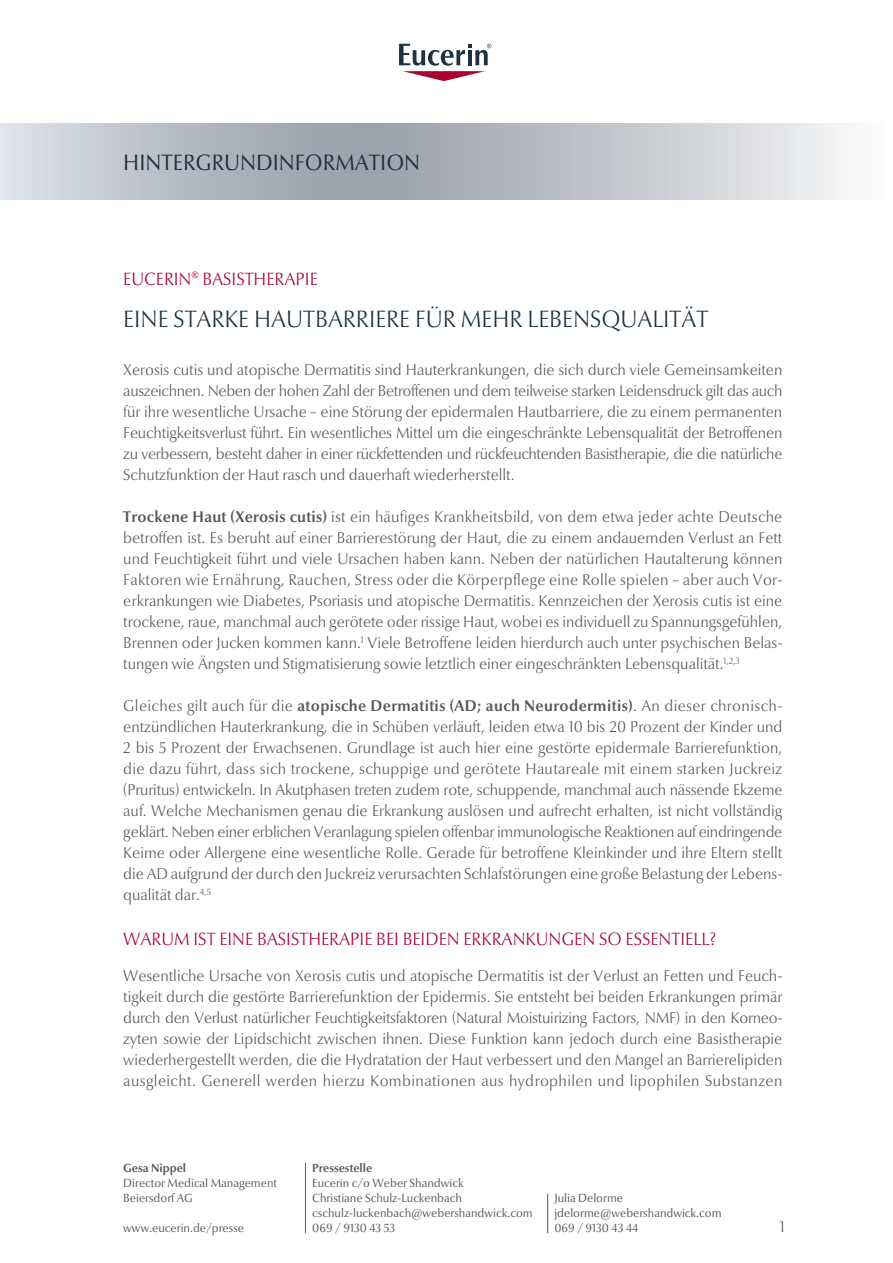
<style>
.page{position:relative;width:893px;height:1263px;background:#fff}
.page>*{position:absolute;margin:0;border:0;box-sizing:border-box;transform-origin:0 0}
.t1{font:300 24px "Eucerina Europe";color:#1f3241}
.t2{font:22.5px "Eucerina Europe";color:#1f3241}
.t3{font:300 18px "Eucerina Europe";color:#a80331}
.Fließtext{font:300 15.75px/21px "Eucerina Europe";color:#57585a;text-align:justify}
.t4{font:12px/15px "Eucerina Europe";color:#57585a}
.t5{font:700 12px "Eucerina Europe";color:#57585a}
.s1{font-weight:700}
</style>
<div class="page">
<svg style="left:399px;top:44px;width:92px;height:37px"></svg>
<svg style="left:467px;top:50px;width:4px;height:15px"></svg>
<hr style="left:547px;top:1194px;width:1px;height:39px;background:#57585a">
<svg style="left:0;top:123px;width:848px;height:77px"></svg>
<h2 class="t2" style="left:123px;top:149px;width:298px">HINTERGRUNDINFORMATION</h2>
<h2 class="t3" style="left:123px;top:269px;width:196px">EUCERIN® BASISTHERAPIE</h2>
<h1 class="t1" style="left:123px;top:305px;width:586px">EINE STARKE HAUTBARRIERE FÜR MEHR LEBENSQUALITÄT</h1>
<p class="Fließtext" style="left:123px;top:360px;width:661px">Xerosis cutis und atopische Dermatitis sind Hauterkrankungen, die sich durch viele Gemeinsamkeiten auszeichnen. Neben der hohen Zahl der Betroffenen und dem teilweise starken Leidensdruck gilt das auch für ihre wesentliche Ursache – eine Störung der epidermalen Hautbarriere, die zu einem permanenten Feuchtigkeitsverlust führt. Ein wesentliches Mittel um die eingeschränkte Lebensqualität der Betroffenen zu verbessern, besteht daher in einer rückfettenden und rückfeuchtenden Basistherapie, die die natürliche Schutzfunktion der Haut rasch und dauerhaft wiederherstellt.</p>
<p class="Fließtext" style="left:123px;top:507px;width:661px"><span class="s1">Trockene Haut (Xerosis cutis)</span> ist ein häufiges Krankheitsbild, von dem etwa jeder achte Deutsche betroffen ist. Es beruht auf einer Barrierestörung der Haut, die zu einem andauernden Verlust an Fett und Feuchtigkeit führt und viele Ursachen haben kann. Neben der natürlichen Hautalterung können Faktoren wie Ernährung, Rauchen, Stress oder die Körperpflege eine Rolle spielen – aber auch Vor&shy;erkrankungen wie Diabetes, Psoriasis und atopische Dermatitis. Kennzeichen der Xerosis cutis ist eine trockene, raue, manchmal auch gerötete oder rissige Haut, wobei es individuell zu Spannungsgefühlen, Brennen oder Jucken kommen kann.<sup>1</sup> Viele Betroffene leiden hierdurch auch unter psychischen Belas&shy;tungen wie Ängsten und Stigmatisierung sowie letztlich einer eingeschränkten Lebensqualität.<sup>1,2,3</sup></p>
<p class="Fließtext" style="left:123px;top:696px;width:661px">Gleiches gilt auch für die <span class="s1">atopische Dermatitis (AD; auch Neurodermitis)</span>. An dieser chronisch&shy;entzündlichen Hauterkrankung, die in Schüben verläuft, leiden etwa 10 bis 20 Prozent der Kinder und 2 bis 5 Prozent der Erwachsenen. Grundlage ist auch hier eine gestörte epidermale Barrierefunktion, die dazu führt, dass sich trockene, schuppige und gerötete Hautareale mit einem starken Juckreiz (Pruritus) entwickeln. In Akutphasen treten zudem rote, schuppende, manchmal auch nässende Ekzeme auf. Welche Mechanismen genau die Erkrankung auslösen und aufrecht erhalten, ist nicht vollständig geklärt. Neben einer erblichen Veranlagung spielen offenbar immunologische Reaktionen auf eindringende Keime oder Allergene eine wesentliche Rolle. Gerade für betroffene Kleinkinder und ihre Eltern stellt die AD aufgrund der durch den Juckreiz verursachten Schlafstörungen eine große Belastung der Lebens&shy;qualität dar.<sup>4,5</sup></p>
<h2 class="t3" style="left:123px;top:929px;width:594px">WARUM IST EINE BASISTHERAPIE BEI BEIDEN ERKRANKUNGEN SO ESSENTIELL?</h2>
<p class="Fließtext" style="left:123px;top:966px;width:661px">Wesentliche Ursache von Xerosis cutis und atopische Dermatitis ist der Verlust an Fetten und Feuch&shy;tigkeit durch die gestörte Barrierefunktion der Epidermis. Sie entsteht bei beiden Erkrankungen primär durch den Verlust natürlicher Feuchtigkeitsfaktoren (Natural Moistuirizing Factors, NMF) in den Korneo&shy;zyten sowie der Lipidschicht zwischen ihnen. Diese Funktion kann jedoch durch eine Basistherapie wiederhergestellt werden, die die Hydratation der Haut verbessert und den Mangel an Barrierelipiden ausgleicht. Generell werden hierzu Kombinationen aus hydrophilen und lipophilen Substanzen</p>
<p class="t5" style="left:123px;top:1161px;width:64px">Gesa Nippel</p>
<p class="t4" style="left:123px;top:1175px;width:155px">Director Medical Management<br>Beiersdorf AG</p>
<p class="t4" style="left:123px;top:1220px;width:122px">www.eucerin.de/presse</p>
<p class="t5" style="left:312px;top:1161px;width:62px">Pressestelle</p>
<p class="t4" style="left:312px;top:1175px;width:222px">Eucerin c/o Weber Shandwick<br>Christiane Schulz-Luckenbach cschulz-luckenbach@webershandwick.com<br>069 / 9130 43 53</p>
<p class="t4" style="left:554px;top:1191px;width:169px">Julia Delorme jdelorme@webershandwick.com<br>069 / 9130 43 44</p>
<p class="Fließtext" style="left:780px;top:1217px;width:7px">1</p>
</div>
